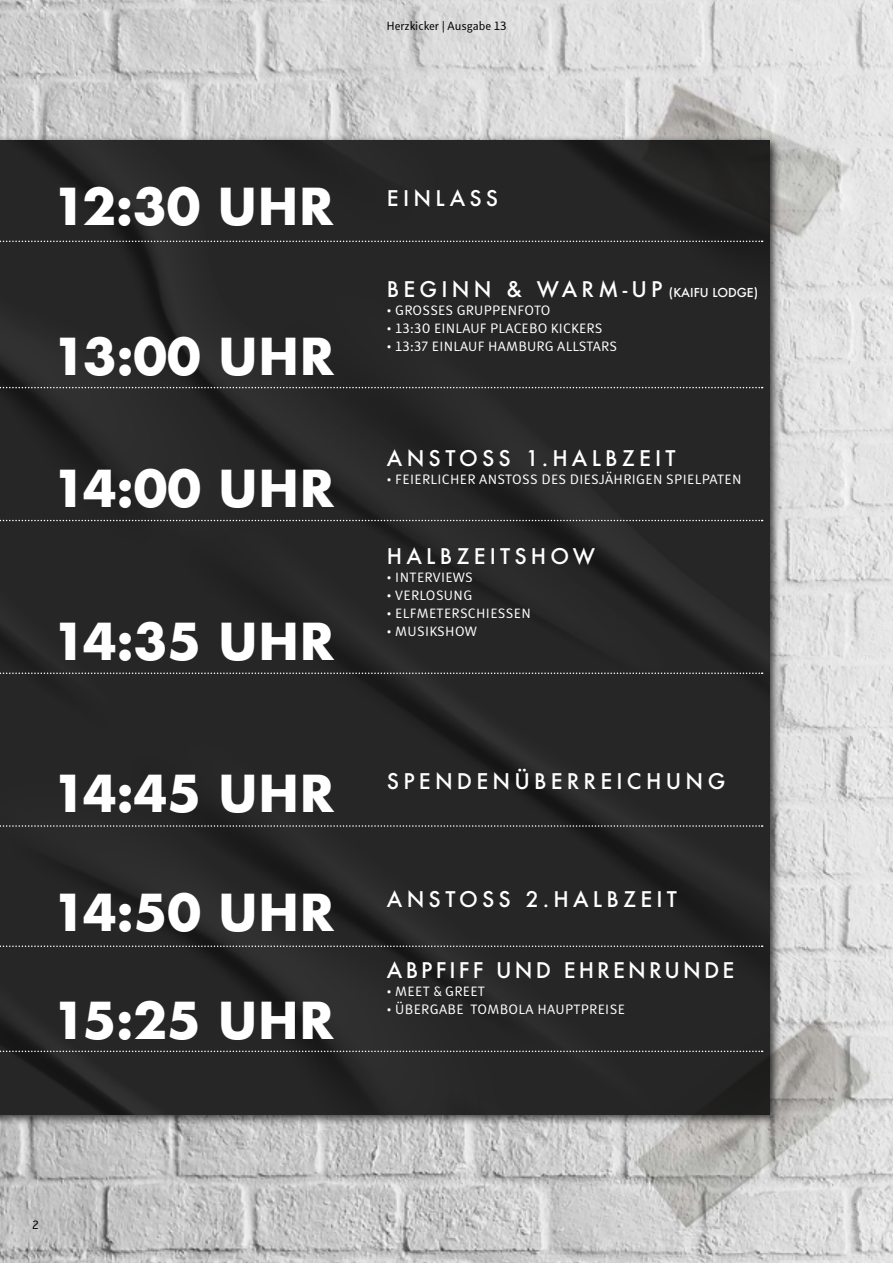
<style>
.page{position:relative;width:893px;height:1263px;background:#fff}
.page>*{position:absolute;margin:0;border:0;box-sizing:border-box;transform-origin:0 0}
.t1{font:700 49.5px "Futura";color:#fff}
.t2{font:500 21px "Futura";letter-spacing:.2em;color:#fff}
.t3{font:500 21px "Futura";letter-spacing:.15em;color:#fff}
.t4{font:13.5px "Submariner R24";letter-spacing:.025em;color:#fff}
.t5{font:12px "Submariner R24";color:#000}
.s1{font-size:12px}
</style>
<div class="page">
<img style="left:0;top:0;width:893px;height:1263px">
<div style="left:0;top:136px;width:780px;height:990px;background:#000;opacity:.75"></div>
<img style="left:0;top:141px;width:770px;height:973px">
<img style="left:613px;top:49px;width:280px;height:232px">
<img style="left:621px;top:979px;width:272px;height:268px">
<svg style="left:0;top:241px;width:763px;height:1px"></svg>
<svg style="left:0;top:387px;width:763px;height:1px"></svg>
<svg style="left:0;top:520px;width:763px;height:1px"></svg>
<svg style="left:0;top:672px;width:763px;height:2px;background:#5f5f5f"></svg>
<svg style="left:0;top:825px;width:763px;height:2px;background:#5f5f5f"></svg>
<svg style="left:0;top:945px;width:763px;height:2px;background:#5f5f5f"></svg>
<svg style="left:0;top:1050px;width:763px;height:2px;background:#5e5e5e"></svg>
<p class="t5" style="left:386px;top:18px;width:122px">Herzkicker | Ausgabe 13</p>
<h1 class="t1" style="left:52px;top:170px;width:283px">12:30 UHR</h1>
<h1 class="t1" style="left:52px;top:320px;width:284px">13:00 UHR</h1>
<h1 class="t1" style="left:52px;top:452px;width:284px">14:00 UHR</h1>
<h1 class="t1" style="left:52px;top:605px;width:284px">14:35 UHR</h1>
<h1 class="t1" style="left:52px;top:757px;width:284px">14:45 UHR</h1>
<h1 class="t1" style="left:52px;top:876px;width:284px">14:50 UHR</h1>
<h1 class="t1" style="left:52px;top:984px;width:283px">15:25 UHR</h1>
<h2 class="t2" style="left:387px;top:184px;width:113px">EINLASS</h2>
<h2 class="t2" style="left:387px;top:275px;width:373px">BEGINN &amp; WARM-UP <span class="s1">(KAIFU LODGE)</span></h2>
<p class="t4" style="left:387px;top:301px;width:165px">• GROSSES GRUPPENFOTO</p>
<p class="t4" style="left:387px;top:319px;width:217px">• 13:30 EINLAUF PLACEBO KICKERS</p>
<p class="t4" style="left:387px;top:337px;width:232px">• 13:37 EINLAUF HAMBURG ALLSTARS</p>
<h2 class="t2" style="left:387px;top:443px;width:290px">ANSTOSS 1.HALBZEIT</h2>
<p class="t4" style="left:387px;top:470px;width:356px">• FEIERLICHER ANSTOSS DES DIESJÄHRIGEN SPIELPATEN</p>
<h2 class="t2" style="left:387px;top:542px;width:210px">HALBZEITSHOW</h2>
<p class="t4" style="left:387px;top:569px;width:87px">• INTERVIEWS</p>
<p class="t4" style="left:387px;top:587px;width:87px">• VERLOSUNG</p>
<p class="t4" style="left:387px;top:605px;width:145px">• ELFMETERSCHIESSEN</p>
<p class="t4" style="left:387px;top:623px;width:92px">• MUSIKSHOW</p>
<h2 class="t2" style="left:387px;top:767px;width:340px">SPENDENÜBERREICHUNG</h2>
<h2 class="t2" style="left:387px;top:885px;width:292px">ANSTOSS 2.HALBZEIT</h2>
<h2 class="t3" style="left:387px;top:956px;width:349px">ABPFIFF UND EHRENRUNDE</h2>
<p class="t4" style="left:387px;top:983px;width:100px">• MEET &amp; GREET</p>
<p class="t4" style="left:387px;top:1001px;width:239px">• ÜBERGABE TOMBOLA HAUPTPREISE</p>
<p class="t5" style="left:32px;top:1217px;width:8px">2</p>
</div>
